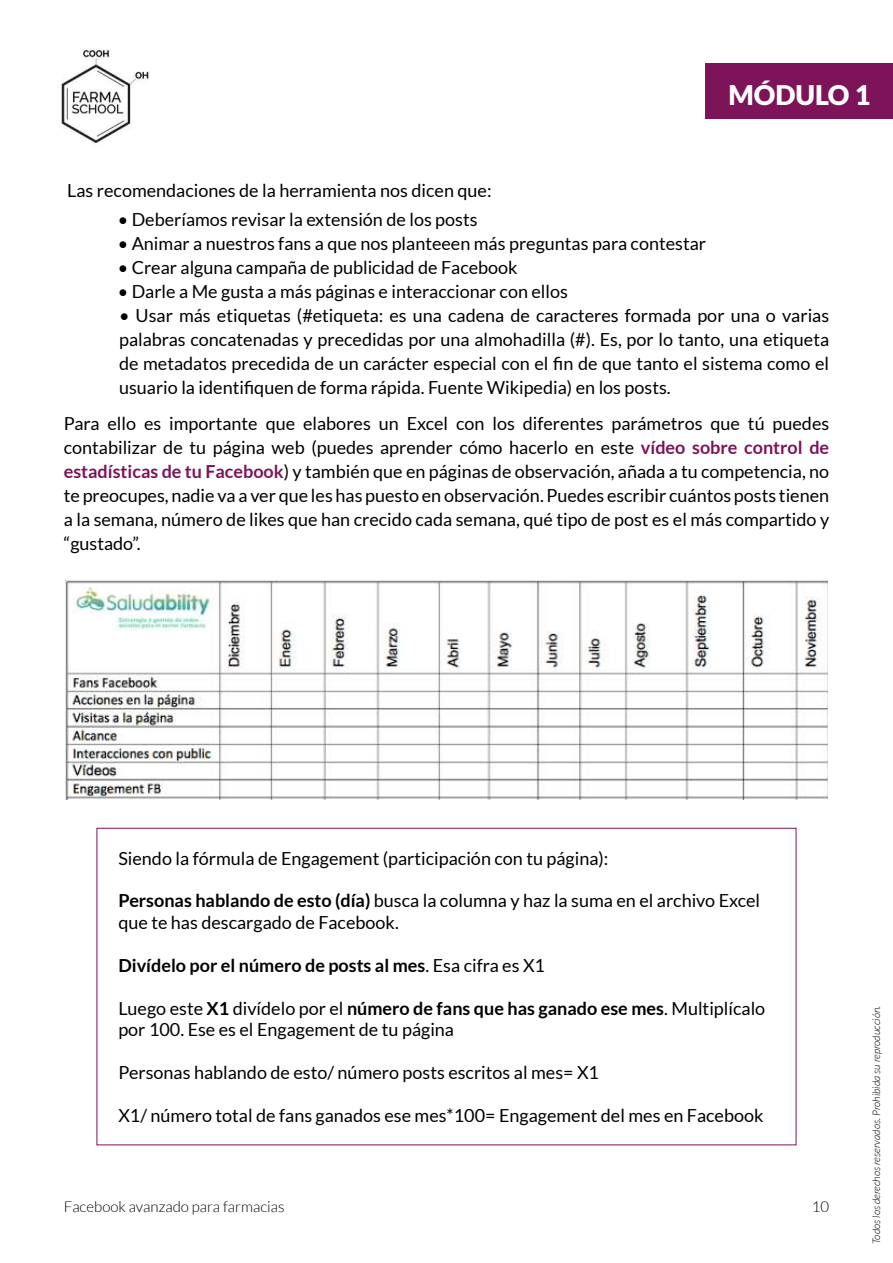
<style>
.page{position:relative;width:893px;height:1263px;background:#fff}
.page>*{position:absolute;margin:0;border:0;box-sizing:border-box;transform-origin:0 0}
.t1{font:900 27px "Lato";color:#fff}
.t2{font:18px/24px "Lato";color:#000;text-align:justify}
.t3{font:700 18px "Lato";color:#000}
.t4{font:300 15px "Lato";color:#000}
.t5{font:italic 300 10.5px "Lato";color:#000}
.s1{font-weight:700;color:#7d1359}
.s2{font-weight:700}
.s3{font-weight:400}
</style>
<div class="page">
<div style="left:706px;top:64px;width:187px;height:55px;background:#7d1359"></div>
<img style="left:61px;top:49px;width:89px;height:94px">
<img style="left:65px;top:580px;width:763px;height:219px">
<h1 class="t1" style="left:728px;top:80px;width:143px">MÓDULO 1</h1>
<p class="t2" style="left:67px;top:180px;width:426px">Las recomendaciones de la herramienta nos dicen que:</p>
<p class="t2" style="left:118px;top:207px;width:361px">• Deberíamos revisar la extensión de los posts</p>
<p class="t2" style="left:118px;top:231px;width:590px">• Animar a nuestros fans a que nos planteeen más preguntas para contestar</p>
<p class="t2" style="left:118px;top:255px;width:401px">• Crear alguna campaña de publicidad de Facebook</p>
<p class="t2" style="left:118px;top:279px;width:452px">• Darle a Me gusta a más páginas e interaccionar con ellos</p>
<p class="t2" style="left:119px;top:303px;width:712px">• Usar más etiquetas (#etiqueta: es una cadena de caracteres formada por una o varias palabras concatenadas y precedidas por una almohadilla (#). Es, por lo tanto, una etiqueta de metadatos precedida de un carácter especial con el fin de que tanto el sistema como el usuario la identifiquen de forma rápida. Fuente Wikipedia) en los posts.</p>
<p class="t2" style="left:64px;top:413px;width:767px">Para ello es importante que elabores un Excel con los diferentes parámetros que tú puedes contabilizar de tu página web (puedes aprender cómo hacerlo en este <span class="s1">vídeo sobre control de estadísticas de tu Facebook</span>) y también que en páginas de observación, añada a tu competencia, no te preocupes, nadie va a ver que les has puesto en observación. Puedes escribir cuántos posts tienen a la semana, número de likes que han crecido cada semana, qué tipo de post es el más compartido y “gustado”.</p>
<p class="t2" style="left:118px;top:847px;width:492px">Siendo la fórmula de Engagement (participación con tu página):</p>
<p class="t2" style="left:118px;top:891px;width:643px;line-height:21.6px"><span class="s2">Personas hablando de esto (día)</span> busca la columna y haz la suma en el archivo Excel que te has descargado de Facebook.</p>
<p class="t3" style="left:118px;top:958px;width:428px">Divídelo por el número de posts al mes<span class="s3">. Esa cifra es X1</span></p>
<p class="t2" style="left:118px;top:998px;width:648px;line-height:21.6px">Luego este <span class="s2">X1</span> divídelo por el <span class="s2">número de fans que has ganado ese mes</span>. Multiplícalo por 100. Ese es el Engagement de tu página</p>
<p class="t2" style="left:118px;top:1062px;width:482px">Personas hablando de esto/ número posts escritos al mes= X1</p>
<p class="t2" style="left:118px;top:1105px;width:647px">X1/ número total de fans ganados ese mes*100= Engagement del mes en Facebook</p>
<p class="t4" style="left:64px;top:1201px;width:222px">Facebook avanzado para farmacias</p>
<p class="t4" style="left:812px;top:1201px;width:19px">10</p>
<p class="t5" style="left:872px;top:1244px;width:240px;rotate:-90deg">Todos los derechos reservados. Prohibida su reproducción.</p>
</div>
